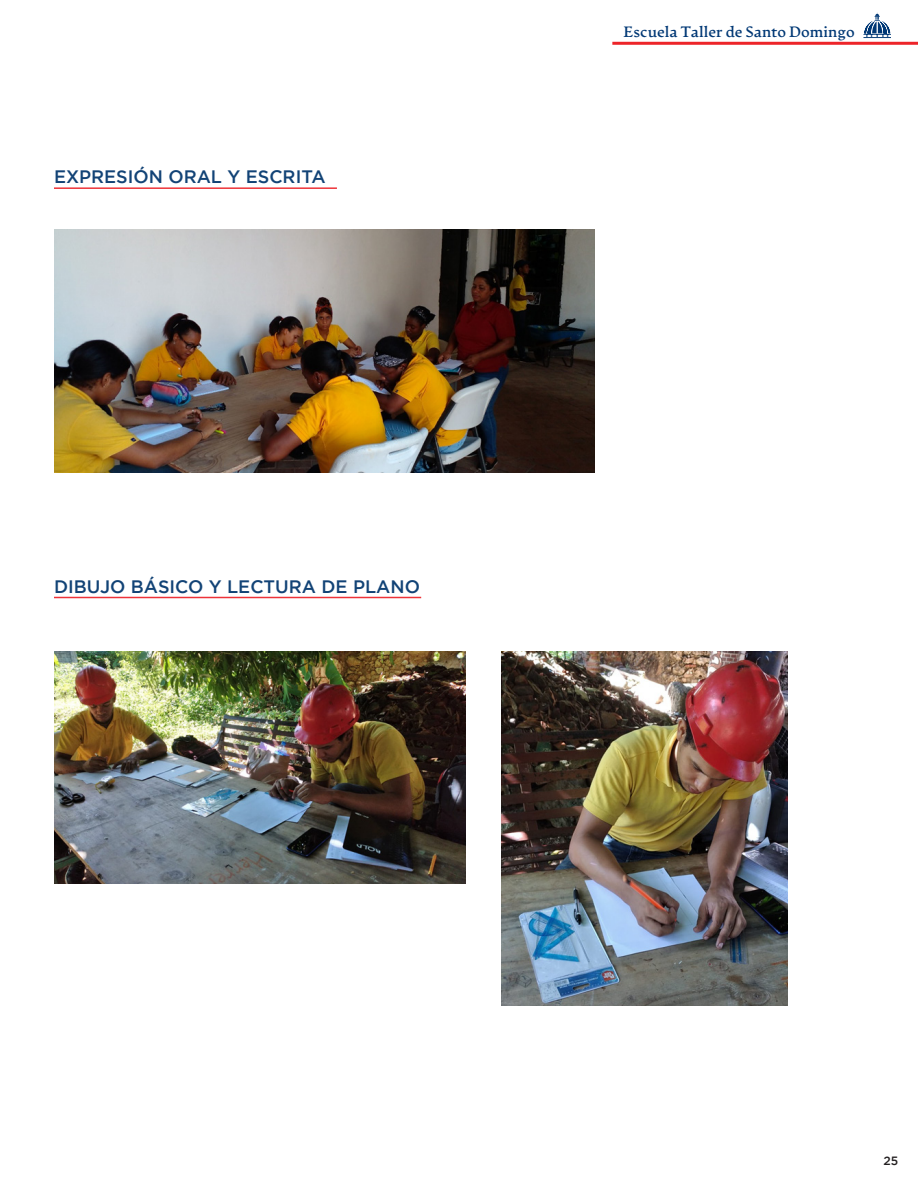
<style>
.page{position:relative;width:918px;height:1188px;background:#fff}
.page>*{position:absolute;margin:0;border:0;box-sizing:border-box;transform-origin:0 0}
.t1{font:500 18px "Gotham";color:#124376}
.t2{font:15px "Artifex CF Bold";color:#003875}
.t3{font:500 12px "Gotham";color:#231f20}
</style>
<div class="page">
<svg style="left:863px;top:12px;width:28px;height:26px"></svg>
<hr style="left:612px;top:42px;width:306px;height:3px;background:#ed2429">
<hr style="left:54px;top:187px;width:283px;height:2px;background:#ee3339">
<hr style="left:54px;top:597px;width:367px;height:1px;background:#ee3339">
<img style="left:54px;top:230px;width:541px;height:243px">
<img style="left:54px;top:651px;width:412px;height:233px">
<img style="left:501px;top:651px;width:287px;height:355px">
<p class="t1" style="left:54px;top:167px;width:273px">EXPRESIÓN ORAL Y ESCRITA</p>
<p class="t1" style="left:54px;top:576px;width:368px">DIBUJO BÁSICO Y LECTURA DE PLANO</p>
<p class="t2" style="left:624px;top:22px;width:233px">Escuela Taller de Santo Domingo</p>
<p class="t3" style="left:884px;top:1154px;width:16px">25</p>
</div>
